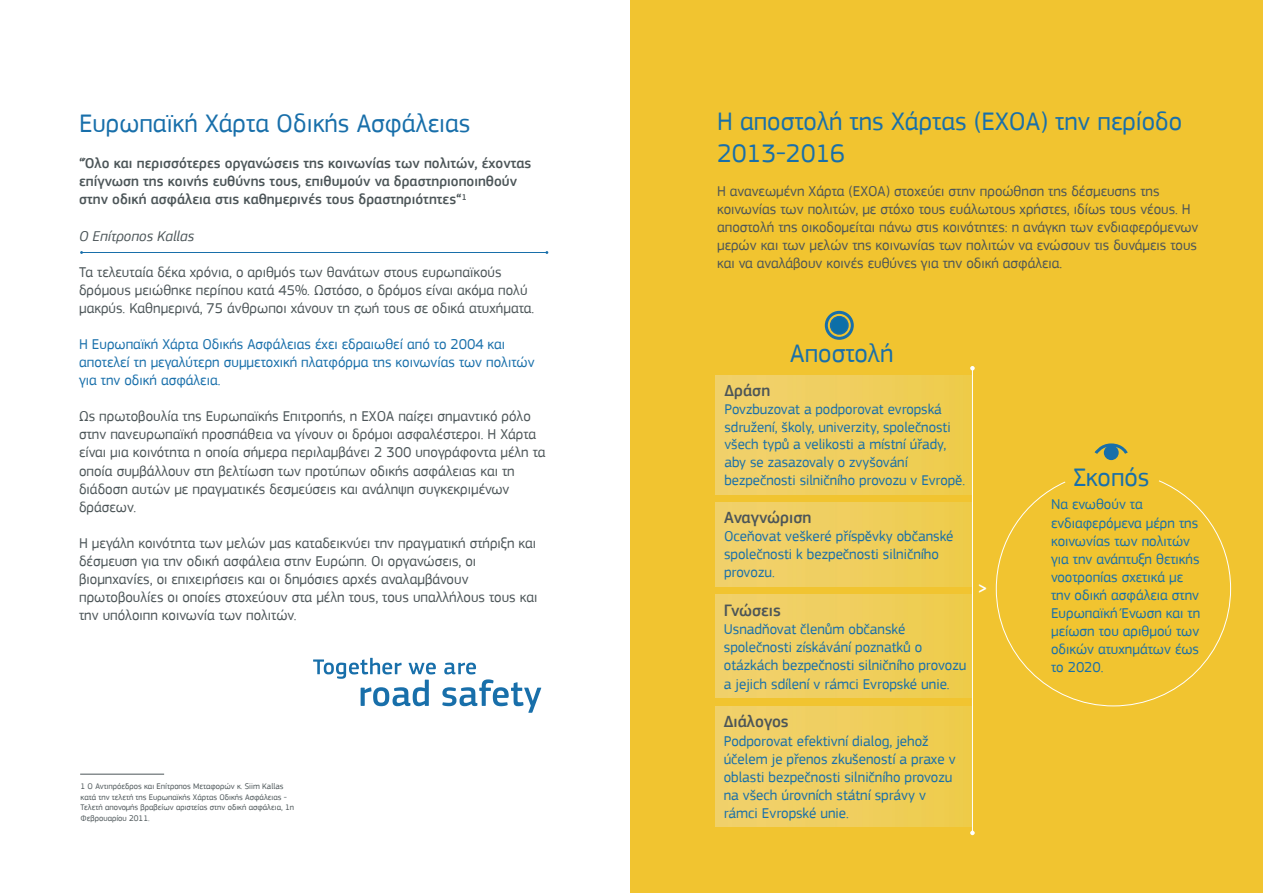
<style>
.page{position:relative;width:1263px;height:893px;background:#fff}
.page>*{position:absolute;margin:0;border:0;box-sizing:border-box;transform-origin:0 0}
.t1{font:26.55px/32px "PF Square Sans Pro";color:#186faa}
.t2{font:500 16.95px "PF Square Sans Pro";color:#4c5558}
.t3{font:500 16.95px "PF Square Sans Pro";color:#fff}
.t4{font:500 16.8px "PF Square Sans Pro";color:#4c5558}
.t5{font:14.85px/18px "PF Square Sans Pro";color:#4c5558}
.t6{font:14.85px/18px "PF Square Sans Pro";color:#186faa}
.t7{font:500 14.85px/18px "PF Square Sans Pro";color:#4c5558}
.t8{font:italic 14.85px "PF Square Sans Pro";color:#4c5558}
.t9{font:14.7px/17.9px "PF Square Sans Pro";color:#186faa}
.t10{font:8.55px/10.6px "PF Square Sans Pro";color:#4c5558}
</style>
<div class="page">
<div style="left:630px;top:0;width:633px;height:893px;background:#f1c430"></div>
<img style="left:716px;top:375px;width:256px;height:119px">
<img style="left:716px;top:502px;width:256px;height:85px">
<img style="left:716px;top:595px;width:256px;height:103px">
<img style="left:716px;top:706px;width:256px;height:120px">
<div style="left:825px;top:311px;width:29px;height:29px;border:3px solid #186faa;border-radius:50%"></div>
<div style="left:830px;top:316px;width:19px;height:19px;background:#0c6fa8;border:2px solid #186faa;border-radius:50%"></div>
<hr style="left:972px;top:368px;width:1px;height:465px;background:#fff">
<svg style="left:970px;top:366px;width:5px;height:4px"></svg>
<svg style="left:970px;top:831px;width:5px;height:4px"></svg>
<svg style="left:995px;top:480px;width:236px;height:227px"></svg>
<hr style="left:81px;top:252px;width:466px;height:1px;background:#186faa">
<div style="left:1104px;top:445px;width:15px;height:15px;background:#186faa;border-radius:50%"></div>
<svg style="left:1094px;top:443px;width:34px;height:13px"></svg>
<hr style="left:80px;top:774px;width:84px;height:1px;background:#4c5558">
<svg style="left:313px;top:658px;width:123px;height:48px"></svg>
<svg style="left:442px;top:663px;width:99px;height:50px"></svg>
<h1 class="t1" style="left:79px;top:108px;width:393px">Ευρωπαϊκή Χάρτα Οδικής Ασφάλειας</h1>
<p class="t7" style="left:79px;top:155px;width:454px">“Όλο και περισσότερες οργανώσεις της κοινωνίας των πολιτών, έχοντας επίγνωση της κοινής ευθύνης τους, επιθυµούν να δραστηριοποιηθούν στην οδική ασφάλεια στις καθηµερινές τους δραστηριότητες“<sup>1</sup></p>
<p class="t8" style="left:79px;top:227px;width:117px">Ο Επίτροπος Kallas</p>
<p class="t5" style="left:79px;top:263px;width:457px">Τα τελευταία δέκα χρόνια, ο αριθµός των θανάτων στους ευρωπαϊκούς δρόµους µειώθηκε περίπου κατά 45%. Ωστόσο, ο δρόµος είναι ακόµα πολύ µακρύς. Καθηµερινά, 75 άνθρωποι χάνουν τη ζωή τους σε οδικά ατυχήµατα.</p>
<p class="t6" style="left:79px;top:335px;width:457px">Η Ευρωπαϊκή Χάρτα Οδικής Ασφάλειας έχει εδραιωθεί από το 2004 και αποτελεί τη µεγαλύτερη συµµετοχική πλατφόρµα της κοινωνίας των πολιτών για την οδική ασφάλεια.</p>
<p class="t5" style="left:79px;top:407px;width:468px">Ως πρωτοβουλία της Ευρωπαϊκής Επιτροπής, η ΕΧΟΑ παίζει σηµαντικό ρόλο στην πανευρωπαϊκή προσπάθεια να γίνουν οι δρόµοι ασφαλέστεροι. Η Χάρτα είναι µια κοινότητα η οποία σήµερα περιλαµβάνει 2 300 υπογράφοντα µέλη τα οποία συµβάλλουν στη βελτίωση των προτύπων οδικής ασφάλειας και τη διάδοση αυτών µε πραγµατικές δεσµεύσεις και ανάληψη συγκεκριµένων δράσεων.</p>
<p class="t5" style="left:79px;top:534px;width:460px">Η µεγάλη κοινότητα των µελών µας καταδεικνύει την πραγµατική στήριξη και δέσµευση για την οδική ασφάλεια στην Ευρώπη. Οι οργανώσεις, οι βιοµηχανίες, οι επιχειρήσεις και οι δηµόσιες αρχές αναλαµβάνουν πρωτοβουλίες οι οποίες στοχεύουν στα µέλη τους, τους υπαλλήλους τους και την υπόλοιπη κοινωνία των πολιτών.</p>
<p class="t10" style="left:81px;top:781px;width:215px">1 Ο Αντιπρόεδρος και Επίτροπος Μεταφορών κ. Siim Kallas κατά την τελετή της Ευρωπαϊκής Χάρτας Οδικής Ασφάλειας - Τελετή απονοµής βραβείων αριστείας στην οδική ασφάλεια, 1η Φεβρουαρίου 2011.</p>
<h1 class="t1" style="left:717px;top:106px;width:467px">Η αποστολή της Χάρτας (ΕΧΟΑ) την περίοδο<br>2013-2016</h1>
<p class="t5" style="left:717px;top:182px;width:483px">Η ανανεωµένη Χάρτα (ΕΧΟΑ) στοχεύει στην προώθηση της δέσµευσης της κοινωνίας των πολιτών, µε στόχο τους ευάλωτους χρήστες, ιδίως τους νέους. Η αποστολή της οικοδοµείται πάνω στις κοινότητες: η ανάγκη των ενδιαφερόµενων µερών και των µελών της κοινωνίας των πολιτών να ενώσουν τις δυνάµεις τους και να αναλάβουν κοινές ευθύνες για την οδική ασφάλεια.</p>
<h1 class="t1" style="left:790px;top:338px;width:105px">Αποστολή</h1>
<p class="t4" style="left:724px;top:380px;width:47px">∆ράση</p>
<p class="t9" style="left:724px;top:400px;width:242px">Povzbuzovat a podporovat evropská sdružení, školy, univerzity, společnosti všech typů a velikosti a místní úřady, aby se zasazovaly o zvyšování bezpečnosti silničního provozu v Evropě.</p>
<p class="t2" style="left:724px;top:508px;width:89px">Αναγνώριση</p>
<p class="t6" style="left:724px;top:527px;width:231px">Oceňovat veškeré příspěvky občanské společnosti k bezpečnosti silničního provozu.</p>
<p class="t2" style="left:724px;top:601px;width:59px">Γνώσεις</p>
<p class="t6" style="left:724px;top:620px;width:244px">Usnadňovat členům občanské společnosti získávání poznatků o otázkách bezpečnosti silničního provozu a jejich sdílení v rámci Evropské unie.</p>
<p class="t2" style="left:724px;top:712px;width:67px">∆ιάλογος</p>
<p class="t6" style="left:724px;top:732px;width:233px">Podporovat efektivní dialog, jehož účelem je přenos zkušeností a praxe v oblasti bezpečnosti silničního provozu na všech úrovních státní správy v rámci Evropské unie.</p>
<p class="t3" style="left:978px;top:578px;width:11px">&gt;</p>
<h1 class="t1" style="left:1074px;top:461px;width:77px">Σκοπός</h1>
<p class="t6" style="left:1051px;top:496px;width:151px">Να ενωθούν τα ενδιαφερόµενα µέρη της κοινωνίας των πολιτών για την ανάπτυξη θετικής νοοτροπίας σχετικά µε την οδική ασφάλεια στην<br>Ευρωπαϊκή Ένωση και τη µείωση του αριθµού των οδικών ατυχηµάτων έως το 2020.</p>
</div>
